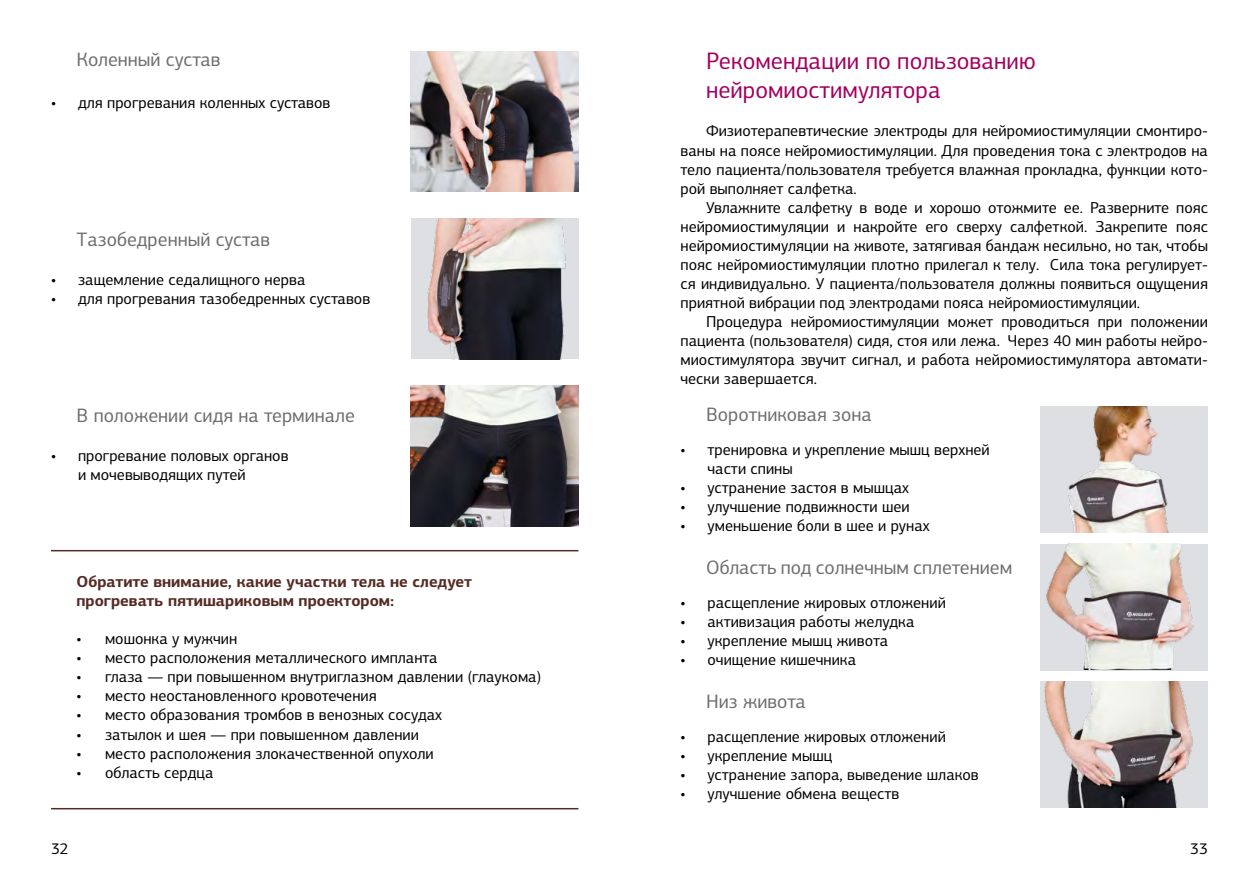
<style>
.page{position:relative;width:1259px;height:893px;background:#fff}
.page>*{position:absolute;margin:0;border:0;box-sizing:border-box;transform-origin:0 0}
.t1{font:24px/28.8px "PF Centro Sans Pro";color:#a30061}
.t2{font:19.5px "PF Centro Sans Pro";color:#6d6e71}
.t3{font:15.9px/19px "PF Centro Sans Pro";color:#000;text-align:justify}
.t4{font:700 15.9px/19px "PF Centro Sans Pro";color:#552c25}
</style>
<div class="page">
<img style="left:411px;top:51px;width:167px;height:141px">
<div style="left:411px;top:218px;width:167px;height:141px;background:#dedfe3"></div>
<img style="left:428px;top:218px;width:138px;height:141px">
<img style="left:411px;top:386px;width:167px;height:141px">
<hr style="left:51px;top:550px;width:527px;height:1px;background:#552c25">
<hr style="left:51px;top:808px;width:527px;height:1px;background:#552c25">
<div style="left:1040px;top:406px;width:168px;height:126px;background:#dedfe3"></div>
<img style="left:1068px;top:406px;width:101px;height:126px">
<div style="left:1040px;top:544px;width:168px;height:126px;background:#dedfe3"></div>
<img style="left:1046px;top:544px;width:147px;height:125px">
<div style="left:1040px;top:682px;width:168px;height:126px;background:#dedfe3"></div>
<img style="left:1045px;top:682px;width:147px;height:126px">
<p class="t2" style="left:77px;top:48px;width:145px">Коленный сустав</p>
<p class="t3" style="left:51px;top:94px;width:281px">• для прогревания коленных суставов</p>
<p class="t2" style="left:77px;top:228px;width:195px">Тазобедренный сустав</p>
<p class="t3" style="left:51px;top:270px;width:256px">• защемление седалищного нерва</p>
<p class="t3" style="left:51px;top:289px;width:321px">• для прогревания тазобедренных суставов</p>
<p class="t2" style="left:77px;top:404px;width:280px">В положении сидя на терминале</p>
<p class="t3" style="left:78px;top:446px;width:212px;text-indent:-27px">• прогревание половых органов и мочевыводящих путей</p>
<p class="t4" style="left:77px;top:572px;width:397px">Обратите внимание, какие участки тела не следует прогревать пятишариковым проектором:</p>
<p class="t3" style="left:77px;top:629px;width:162px">• мошонка у мужчин</p>
<p class="t3" style="left:77px;top:648px;width:362px">• место расположения металлического импланта</p>
<p class="t3" style="left:77px;top:667px;width:466px">• глаза — при повышенном внутриглазном давлении (глаукома)</p>
<p class="t3" style="left:77px;top:686px;width:302px">• место неостановленного кровотечения</p>
<p class="t3" style="left:77px;top:705px;width:367px">• место образования тромбов в венозных сосудах</p>
<p class="t3" style="left:77px;top:725px;width:344px">• затылок и шея — при повышенном давлении</p>
<p class="t3" style="left:77px;top:744px;width:358px">• место расположения злокачественной опухоли</p>
<p class="t3" style="left:77px;top:763px;width:139px">• область сердца</p>
<h1 class="t1" style="left:706px;top:47px;width:331px">Рекомендации по пользованию нейромиостимулятора</h1>
<p class="t3" style="left:680px;top:121px;width:529px;text-indent:26px">Физиотерапевтические электроды для нейромиостимуляции смонтиро&shy;ваны на поясе нейромиостимуляции. Для проведения тока с электродов на тело пациента/пользователя требуется влажная прокладка, функции кото&shy;рой выполняет салфетка.</p>
<p class="t3" style="left:680px;top:198px;width:529px;text-indent:26px">Увлажните салфетку в воде и хорошо отожмите ее. Разверните пояс нейромиостимуляции и накройте его сверху салфеткой. Закрепите пояс нейромиостимуляции на животе, затягивая бандаж несильно, но так, чтобы пояс нейромиостимуляции плотно прилегал к телу. Сила тока регулирует&shy;ся индивидуально. У пациента/пользователя должны появиться ощущения приятной вибрации под электродами пояса нейромиостимуляции.</p>
<p class="t3" style="left:680px;top:312px;width:529px;text-indent:26px">П роцедура нейромиостимуляции может проводиться при положении пациента (пользователя) сидя, стоя или лежа. Через 40 мин работы нейро&shy;миостимулятора звучит сигнал, и работа нейромиостимулятора автомати&shy;чески завершается.</p>
<p class="t2" style="left:706px;top:403px;width:167px">Воротниковая зона</p>
<p class="t3" style="left:707px;top:440px;width:284px;text-indent:-27px">• тренировка и укрепление мышц верхней части спины</p>
<p class="t3" style="left:680px;top:478px;width:230px">• устранение застоя в мышцах</p>
<p class="t3" style="left:680px;top:497px;width:231px">• улучшение подвижности шеи</p>
<p class="t3" style="left:680px;top:517px;width:251px">• уменьшение боли в шее и рунах</p>
<p class="t2" style="left:706px;top:556px;width:308px">Область под солнечным сплетением</p>
<p class="t3" style="left:680px;top:593px;width:267px">• расщепление жировых отложений</p>
<p class="t3" style="left:680px;top:612px;width:235px">• активизация работы желудка</p>
<p class="t3" style="left:680px;top:631px;width:209px">• укрепление мышц живота</p>
<p class="t3" style="left:680px;top:650px;width:177px">• очищение кишечника</p>
<p class="t2" style="left:706px;top:689px;width:101px">Н из живота</p>
<p class="t3" style="left:680px;top:727px;width:267px">• расщепление жировых отложений</p>
<p class="t3" style="left:680px;top:746px;width:154px">• укрепление мышц</p>
<p class="t3" style="left:680px;top:765px;width:300px">• устранение запора, выведение шлаков</p>
<p class="t3" style="left:680px;top:784px;width:220px">• улучшение обмена веществ</p>
<p class="t3" style="left:51px;top:839px;width:19px">32</p>
<p class="t3" style="left:1190px;top:839px;width:19px">33</p>
</div>
